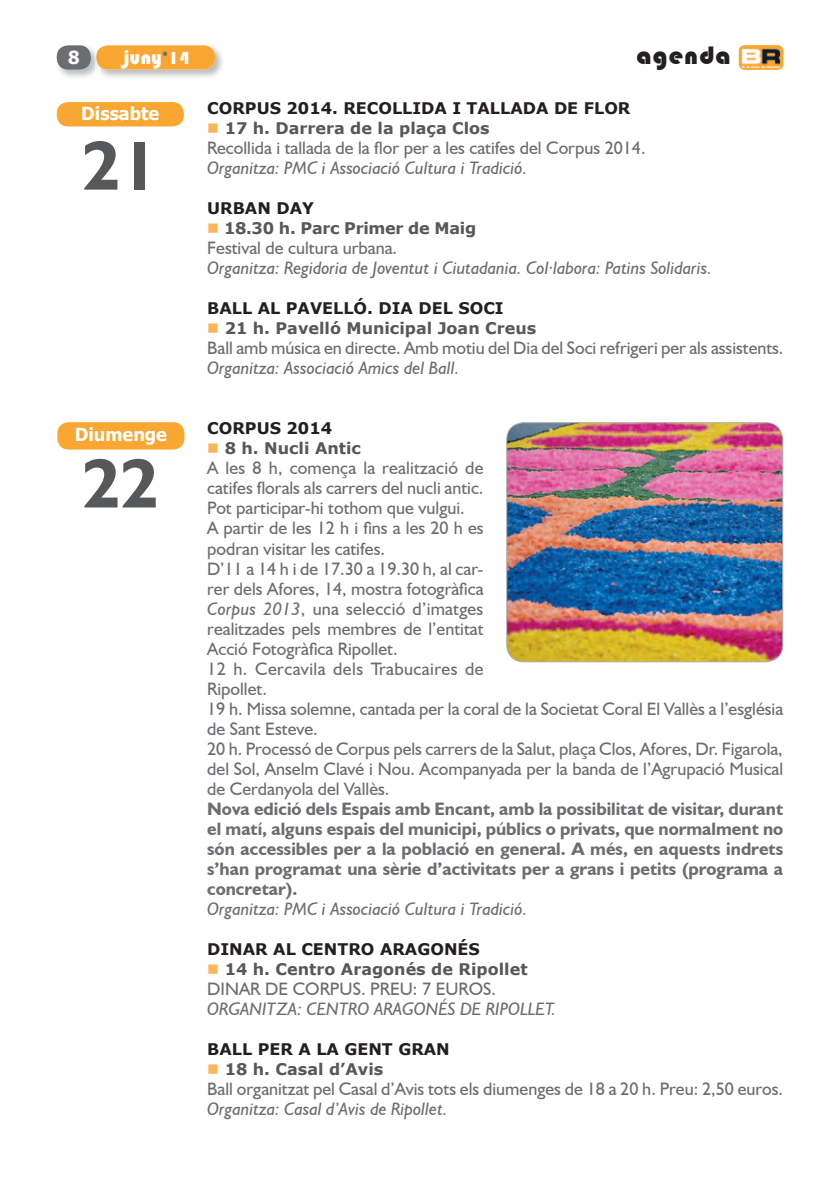
<style>
.page{position:relative;width:840px;height:1191px;background:#fff}
.page>*{position:absolute;margin:0;border:0;box-sizing:border-box;transform-origin:0 0}
.t1{font:700 70px "Humanist 521 BT";color:#57585a}
.t2{font:26px "Bauhaus 93";letter-spacing:.04em;color:#231f20}
.t3{font:20px "Bauhaus 93";color:#fff}
.t4{font:18px/20px "Humanist 521 BT";color:#6c6d70}
.t5{font:700 18px/20px "Humanist 521 BT";color:#6c6d70;text-align:justify}
.t6{font:italic 18px "Humanist 521 BT";color:#6c6d70}
.t7{font:700 18px "Tahoma";color:#fff}
.t8{font:700 16px "Verdana";color:#231f20}
.t9{font:700 16px "Verdana";color:#57585a}
.t10{font:700 16px "Verdana";letter-spacing:-.02em;color:#57585a}
.s1{font-size:18px;color:#6c6d70}
.s2{font-size:18px}
.s3{color:#fbb65b}
.s4{font-style:italic}
</style>
<div class="page">
<img style="left:738px;top:45px;width:44px;height:25px">
<img style="left:101px;top:45px;width:121px;height:32px">
<div style="left:96px;top:45px;width:119px;height:25px;background:#faa632;border-radius:11px"></div>
<img style="left:56px;top:45px;width:39px;height:32px">
<img style="left:95px;top:47px;width:6px;height:22px">
<img style="left:96px;top:48px;width:5px;height:19px">
<div style="left:57px;top:45px;width:34px;height:25px;background:#6c6d70;border-radius:11px"></div>
<div style="left:57px;top:422px;width:127px;height:27px;background:#faa632;border-radius:11px"></div>
<div style="left:57px;top:102px;width:127px;height:24px;background:#faa632;border-radius:11px"></div>
<img style="left:506px;top:422px;width:276px;height:240px">
<p class="t7" style="left:68px;top:45px;width:13px">8</p>
<p class="t3" style="left:122px;top:46px;width:68px">juny<span class="s1">’</span><span class="s2">14</span></p>
<h2 class="t2" style="left:636px;top:40px;width:96px">agenda</h2>
<p class="t7" style="left:81px;top:101px;width:79px">Dissabte</p>
<p class="t8" style="left:207px;top:97px;width:424px">CORPUS 2014. RECOLLIDA I TALLADA DE FLOR</p>
<p class="t9" style="left:207px;top:117px;width:284px"><span class="s3">■</span> 17 h. Darrera de la plaça Clos</p>
<p class="t4" style="left:207px;top:138px;width:439px">Recollida i tallada de la flor per a les catifes del Corpus 2014.</p>
<p class="t6" style="left:207px;top:157px;width:321px">Organitza: PMC i Associació Cultura i Tradició.</p>
<p class="t8" style="left:207px;top:197px;width:108px">URBAN DAY</p>
<p class="t10" style="left:207px;top:217px;width:270px"><span class="s3">■</span> 18.30 h. Parc Primer de Maig</p>
<p class="t4" style="left:207px;top:238px;width:191px">Festival de cultura urbana.</p>
<p class="t6" style="left:207px;top:257px;width:506px">Organitza: Regidoria de Joventut i Ciutadania. Col·labora: Patins Solidaris.</p>
<p class="t8" style="left:207px;top:297px;width:298px">BALL AL PAVELLÓ. DIA DEL SOCI</p>
<p class="t9" style="left:207px;top:317px;width:330px"><span class="s3">■</span> 21 h. Pavelló Municipal Joan Creus</p>
<p class="t4" style="left:207px;top:338px;width:577px">Ball amb música en directe. Amb motiu del Dia del Soci refrigeri per als assistents.</p>
<p class="t6" style="left:207px;top:357px;width:253px">Organitza: Associació Amics del Ball.</p>
<h1 class="t1" style="left:82px;top:122px;width:78px">21</h1>
<p class="t7" style="left:75px;top:421px;width:93px">Diumenge</p>
<h1 class="t1" style="left:82px;top:440px;width:78px">22</h1>
<p class="t8" style="left:207px;top:417px;width:126px">CORPUS 2014</p>
<p class="t9" style="left:207px;top:437px;width:155px"><span class="s3">■</span> 8 h. Nucli Antic</p>
<p class="t4" style="left:207px;top:458px;width:577px">A les 8 h, comença la realització de<br>catifes florals als carrers del nucli antic.<br>Pot participar-hi tothom que vulgui.<br>A partir de les 12 h i fins a les 20 h es<br>podran visitar les catifes.<br>D’11 a 14 h i de 17.30 a 19.30 h, al car-<br>rer dels Afores, 14, mostra fotogràfica<br><span class="s4">Corpus 2013</span>, una selecció d’imatges<br>realitzades pels membres de l’entitat<br>Acció Fotogràfica Ripollet.<br>12 h. Cercavila dels Trabucaires de<br>Ripollet.<br>19 h. Missa solemne, cantada per la coral de la Societat Coral El Vallès a l’església de Sant Esteve.<br>20 h. Processó de Corpus pels carrers de la Salut, plaça Clos, Afores, Dr. Figarola, del Sol, Anselm Clavé i Nou. Acompanyada per la banda de l’Agrupació Musical de Cerdanyola del Vallès.</p>
<p class="t5" style="left:207px;top:798px;width:577px">Nova edició dels Espais amb Encant, amb la possibilitat de visitar, durant el matí, alguns espais del municipi, públics o privats, que normalment no són accessibles per a la població en general. A més, en aquests indrets s’han programat una sèrie d’activitats per a grans i petits (programa a concretar).</p>
<p class="t6" style="left:207px;top:897px;width:321px">Organitza: PMC i Associació Cultura i Tradició.</p>
<p class="t8" style="left:207px;top:937px;width:274px">DINAR AL CENTRO ARAGONÉS</p>
<p class="t9" style="left:207px;top:957px;width:322px"><span class="s3">■</span> 14 h. Centro Aragonés de Ripollet</p>
<p class="t4" style="left:207px;top:978px;width:290px">DINAR DE CORPUS. PREU: 7 EUROS.</p>
<p class="t6" style="left:207px;top:997px;width:350px">ORGANITZA: CENTRO ARAGONÉS DE RIPOLLET.</p>
<p class="t8" style="left:207px;top:1037px;width:244px">BALL PER A LA GENT GRAN</p>
<p class="t9" style="left:207px;top:1057px;width:177px"><span class="s3">■</span> 18 h. Casal d’Avis</p>
<p class="t4" style="left:207px;top:1078px;width:577px">Ball organitzat pel Casal d’Avis tots els diumenges de 18 a 20 h. Preu: 2,50 euros.</p>
<p class="t6" style="left:207px;top:1097px;width:242px">Organitza: Casal d’Avis de Ripollet.</p>
</div>
